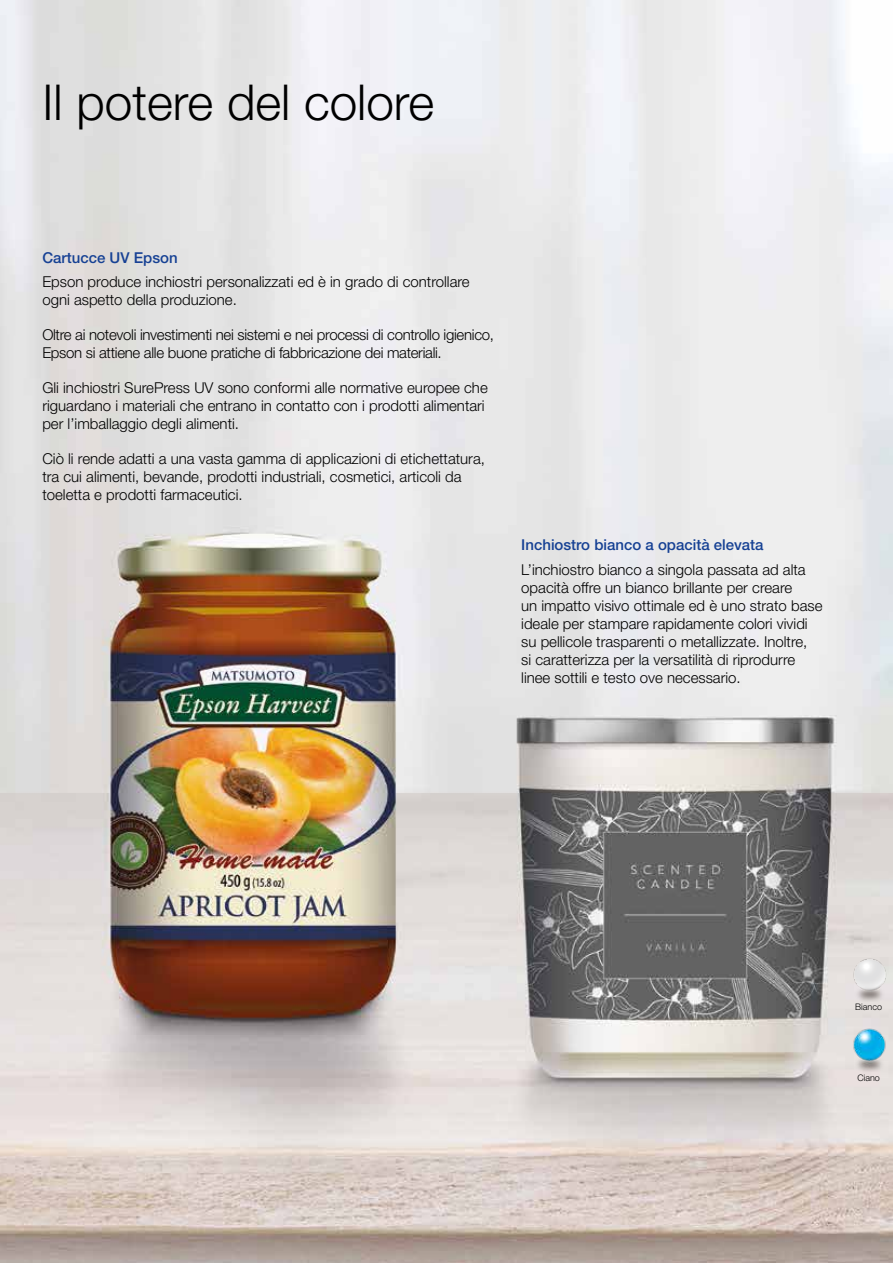
<style>
.page{position:relative;width:893px;height:1263px;background:#fff}
.page>*{position:absolute;margin:0;border:0;box-sizing:border-box;transform-origin:0 0}
.t1{font:300 49.5px "Helvetica Neue LT Pro";color:#000}
.t2{font:300 15px/18px "Helvetica Neue LT Pro";color:#000}
.t3{font:300 15px/18px "Helvetica Neue LT Pro";letter-spacing:-.02em;color:#000}
.t4{font:500 15px "Helvetica Neue LT Pro";color:#164194}
.t5{font:300 9px "Helvetica Neue LT Pro";color:#000}
</style>
<div class="page">
<img style="left:0;top:0;width:893px;height:1263px">
<img style="left:836px;top:953px;width:57px;height:48px">
<img style="left:846px;top:1023px;width:47px;height:48px">
<h1 class="t1" style="left:43px;top:72px;width:393px">Il potere del colore</h1>
<p class="t4" style="left:42px;top:248px;width:137px">Cartucce UV Epson</p>
<p class="t2" style="left:42px;top:272px;width:429px">Epson produce inchiostri personalizzati ed è in grado di controllare ogni aspetto della produzione.</p>
<p class="t3" style="left:42px;top:325px;width:453px">Oltre ai notevoli investimenti nei sistemi e nei processi di controllo igienico,<br>Epson si attiene alle buone pratiche di fabbricazione dei materiali.</p>
<p class="t2" style="left:42px;top:378px;width:447px">Gli inchiostri SurePress UV sono conformi alle normative europee che riguardano i materiali che entrano in contatto con i prodotti alimentari per l’imballaggio degli alimenti.</p>
<p class="t2" style="left:42px;top:449px;width:444px">Ciò li rende adatti a una vasta gamma di applicazioni di etichettatura, tra cui alimenti, bevande, prodotti industriali, cosmetici, articoli da toeletta e prodotti farmaceutici.</p>
<p class="t4" style="left:521px;top:536px;width:244px">Inchiostro bianco a opacità elevata</p>
<p class="t2" style="left:521px;top:560px;width:303px">L’inchiostro bianco a singola passata ad alta opacità offre un bianco brillante per creare<br>un impatto visivo ottimale ed è uno strato base ideale per stampare rapidamente colori vividi su pellicole trasparenti o metallizzate. Inoltre,<br>si caratterizza per la versatilità di riprodurre linee sottili e testo ove necessario.</p>
<p class="t5" style="left:855px;top:1001px;width:28px">Bianco</p>
<p class="t5" style="left:857px;top:1072px;width:24px">Ciano</p>
</div>
